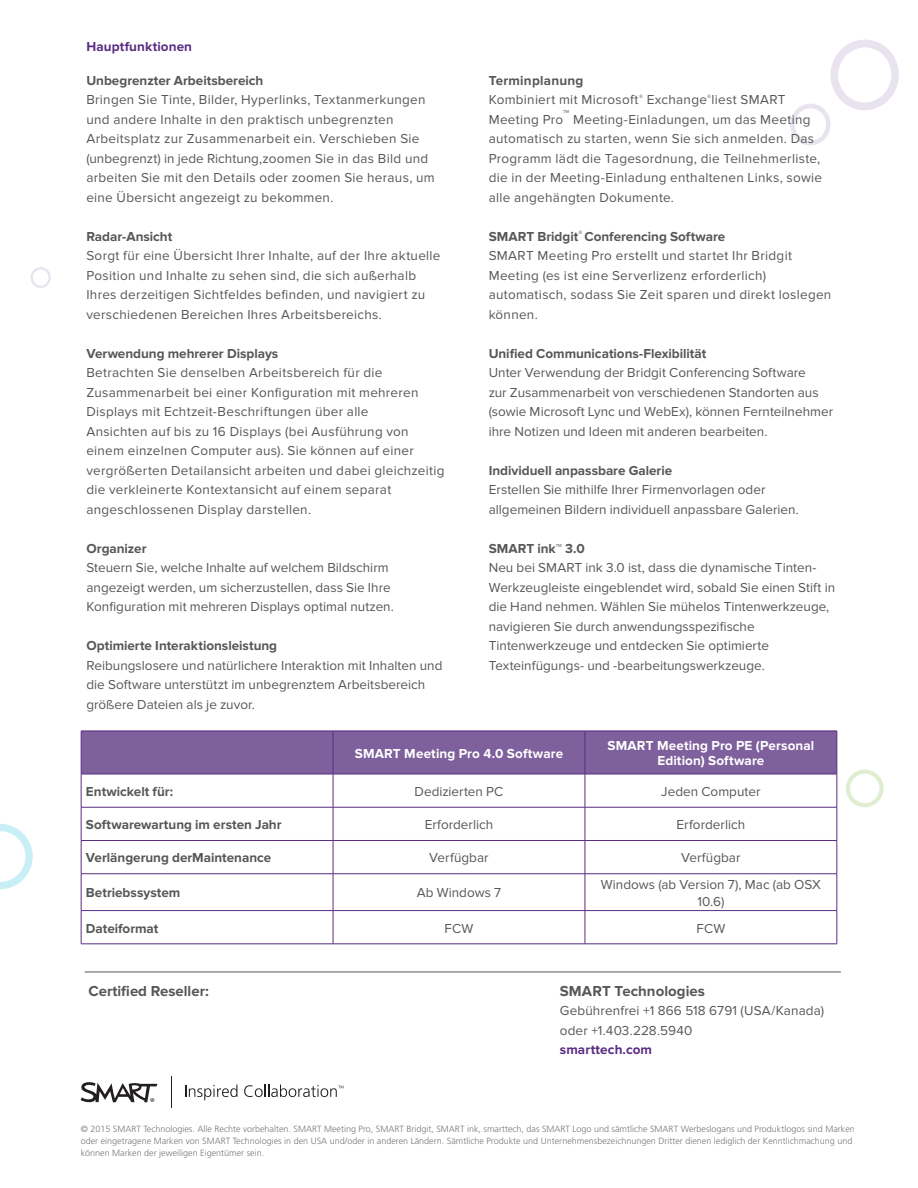
<style>
.page{position:relative;width:918px;height:1188px;background:#fff}
.page>*{position:absolute;margin:0;border:0;box-sizing:border-box;transform-origin:0 0}
.t1{font:700 15px "Proxima Nova";color:#555759}
.t2{font:13.5px/19.5px "Proxima Nova";letter-spacing:.015em;color:#555759}
.t3{font:700 13.5px "Proxima Nova";color:#555759}
.t4{font:700 13.5px "Proxima Nova";letter-spacing:.01em;color:#fff}
.t5{font:700 13.5px "Proxima Nova";letter-spacing:.01em;color:#592c82}
.t6{font:300 9px/12px "Frutiger LT Std";color:#76787b}
.s1{font-weight:700}
</style>
<div class="page">
<hr style="left:171px;top:1077px;width:1px;height:31px;background:#231f20">
<svg style="left:81px;top:1082px;width:76px;height:21px"></svg>
<svg style="left:185px;top:1085px;width:52px;height:15px"></svg>
<svg style="left:244px;top:1085px;width:99px;height:12px"></svg>
<hr style="left:85px;top:972px;width:756px;height:1px;background:#555759">
<svg style="left:790px;top:39px;width:109px;height:106px"></svg>
<svg style="left:30px;top:267px;width:21px;height:21px"></svg>
<svg style="left:846px;top:770px;width:38px;height:37px"></svg>
<svg style="left:0;top:824px;width:33px;height:65px"></svg>
<div style="left:82px;top:732px;width:755px;height:42px;background:#7e609d"></div>
<hr style="left:81px;top:731px;width:252px;height:1px;background:#592c82">
<hr style="left:81px;top:731px;width:1px;height:43px;background:#592c82">
<hr style="left:333px;top:731px;width:252px;height:1px;background:#592c82">
<hr style="left:333px;top:731px;width:1px;height:43px;background:#592c82">
<hr style="left:585px;top:731px;width:252px;height:1px;background:#592c82">
<hr style="left:585px;top:731px;width:1px;height:43px;background:#592c82">
<hr style="left:837px;top:731px;width:1px;height:43px;background:#592c82">
<hr style="left:81px;top:774px;width:252px;height:1px;background:#592c82">
<hr style="left:81px;top:774px;width:1px;height:33px;background:#592c82">
<hr style="left:333px;top:774px;width:252px;height:1px;background:#592c82">
<hr style="left:333px;top:774px;width:1px;height:33px;background:#592c82">
<hr style="left:585px;top:774px;width:252px;height:1px;background:#592c82">
<hr style="left:585px;top:774px;width:1px;height:33px;background:#592c82">
<hr style="left:837px;top:774px;width:1px;height:33px;background:#592c82">
<hr style="left:81px;top:807px;width:252px;height:1px;background:#592c82">
<hr style="left:81px;top:807px;width:1px;height:33px;background:#592c82">
<hr style="left:333px;top:807px;width:252px;height:1px;background:#592c82">
<hr style="left:333px;top:807px;width:1px;height:33px;background:#592c82">
<hr style="left:585px;top:807px;width:252px;height:1px;background:#592c82">
<hr style="left:585px;top:807px;width:1px;height:33px;background:#592c82">
<hr style="left:837px;top:807px;width:1px;height:33px;background:#592c82">
<hr style="left:81px;top:840px;width:252px;height:1px;background:#592c82">
<hr style="left:81px;top:841px;width:1px;height:33px;background:#592c82">
<hr style="left:333px;top:840px;width:252px;height:1px;background:#592c82">
<hr style="left:333px;top:841px;width:1px;height:33px;background:#592c82">
<hr style="left:585px;top:840px;width:252px;height:1px;background:#592c82">
<hr style="left:585px;top:841px;width:1px;height:33px;background:#592c82">
<hr style="left:837px;top:841px;width:1px;height:33px;background:#592c82">
<hr style="left:81px;top:873px;width:252px;height:1px;background:#592c82">
<hr style="left:81px;top:874px;width:1px;height:36px;background:#592c82">
<hr style="left:333px;top:873px;width:252px;height:1px;background:#592c82">
<hr style="left:333px;top:874px;width:1px;height:36px;background:#592c82">
<hr style="left:585px;top:873px;width:252px;height:1px;background:#592c82">
<hr style="left:585px;top:874px;width:1px;height:36px;background:#592c82">
<hr style="left:837px;top:874px;width:1px;height:36px;background:#592c82">
<hr style="left:81px;top:910px;width:252px;height:1px;background:#592c82">
<hr style="left:81px;top:911px;width:1px;height:33px;background:#592c82">
<hr style="left:333px;top:910px;width:252px;height:1px;background:#592c82">
<hr style="left:333px;top:911px;width:1px;height:33px;background:#592c82">
<hr style="left:585px;top:910px;width:252px;height:1px;background:#592c82">
<hr style="left:585px;top:911px;width:1px;height:33px;background:#592c82">
<hr style="left:837px;top:911px;width:1px;height:33px;background:#592c82">
<hr style="left:81px;top:944px;width:252px;height:1px;background:#592c82">
<hr style="left:333px;top:944px;width:252px;height:1px;background:#592c82">
<hr style="left:585px;top:944px;width:252px;height:1px;background:#592c82">
<p class="t5" style="left:86px;top:39px;width:107px">Hauptfunktionen</p>
<p class="t3" style="left:86px;top:73px;width:178px">Unbegrenzter Arbeitsbereich</p>
<p class="t2" style="left:86px;top:90px;width:350px">Bringen Sie Tinte, Bilder, Hyperlinks, Textanmerkungen und andere Inhalte in den praktisch unbegrenzten Arbeitsplatz zur Zusammenarbeit ein. Verschieben Sie (unbegrenzt) in jede Richtung,zoomen Sie in das Bild und arbeiten Sie mit den Details oder zoomen Sie heraus, um eine Übersicht angezeigt zu bekommen.</p>
<p class="t3" style="left:86px;top:229px;width:87px">Radar-Ansicht</p>
<p class="t2" style="left:86px;top:246px;width:356px">Sorgt für eine Übersicht Ihrer Inhalte, auf der Ihre aktuelle Position und Inhalte zu sehen sind, die sich außerhalb Ihres derzeitigen Sichtfeldes befinden, und navigiert zu verschiedenen Bereichen Ihres Arbeitsbereichs.</p>
<p class="t3" style="left:86px;top:346px;width:193px">Verwendung mehrerer Displays</p>
<p class="t2" style="left:86px;top:363px;width:360px">Betrachten Sie denselben Arbeitsbereich für die Zusammenarbeit bei einer Konfiguration mit mehreren Displays mit Echtzeit-Beschriftungen über alle<br>Ansichten auf bis zu 16 Displays (bei Ausführung von einem einzelnen Computer aus). Sie können auf einer vergrößerten Detailansicht arbeiten und dabei gleichzeitig die verkleinerte Kontextansicht auf einem separat angeschlossenen Display darstellen.</p>
<p class="t2" style="left:86px;top:539px;width:309px"><span class="s1">Organizer<br></span>Steuern Sie, welche Inhalte auf welchem Bildschirm angezeigt werden, um sicherzustellen, dass Sie Ihre Konfiguration mit mehreren Displays optimal nutzen.</p>
<p class="t2" style="left:86px;top:636px;width:358px"><span class="s1">Optimierte Interaktionsleistung<br></span>Reibungslosere und natürlichere Interaktion mit Inhalten und die Software unterstützt im unbegrenztem Arbeitsbereich größere Dateien als je zuvor.</p>
<p class="t2" style="left:489px;top:71px;width:335px"><span class="s1">Terminplanung<br></span>Kombiniert mit Microsoft<sup>®</sup> Exchange<sup>®</sup>liest SMART Meeting Pro™ Meeting-Einladungen, um das Meeting automatisch zu starten, wenn Sie sich anmelden. Das Programm lädt die Tagesordnung, die Teilnehmerliste, die in der Meeting-Einladung enthaltenen Links, sowie alle angehängten Dokumente.</p>
<p class="t2" style="left:489px;top:227px;width:344px"><span class="s1">SMART Bridgit</span><sup>®</sup> <span class="s1">Conferencing Software<br></span>SMART Meeting Pro erstellt und startet Ihr Bridgit Meeting (es ist eine Serverlizenz erforderlich) automatisch, sodass Sie Zeit sparen und direkt loslegen können.</p>
<p class="t2" style="left:489px;top:344px;width:346px"><span class="s1">Unified Communications-Flexibilität<br></span>Unter Verwendung der Bridgit Conferencing Software<br>zur Zusammenarbeit von verschiedenen Standorten aus (sowie Microsoft Lync und WebEx), können Fernteilnehmer ihre Notizen und Ideen mit anderen bearbeiten.</p>
<p class="t2" style="left:489px;top:461px;width:312px"><span class="s1">Individuell anpassbare Galerie<br></span>Erstellen Sie mithilfe Ihrer Firmenvorlagen oder allgemeinen Bildern individuell anpassbare Galerien.</p>
<p class="t2" style="left:489px;top:539px;width:348px"><span class="s1">SMART ink™ 3.0<br></span>Neu bei SMART ink 3.0 ist, dass die dynamische Tinten-Werkzeugleiste eingeblendet wird, sobald Sie einen Stift in die Hand nehmen. Wählen Sie mühelos Tintenwerkzeuge, navigieren Sie durch anwendungsspezifische Tintenwerkzeuge und entdecken Sie optimierte Texteinfügungs- und -bearbeitungswerkzeuge.</p>
<p class="t4" style="left:355px;top:746px;width:210px">SMART Meeting Pro 4.0 Software</p>
<p class="t4" style="left:607px;top:738px;width:208px">SMART Meeting Pro PE (Personal</p>
<p class="t4" style="left:657px;top:753px;width:109px">Edition) Software</p>
<p class="t3" style="left:86px;top:784px;width:89px">Entwickelt für:</p>
<p class="t2" style="left:415px;top:782px;width:90px">Dedizierten PC</p>
<p class="t2" style="left:661px;top:782px;width:101px">Jeden Computer</p>
<p class="t3" style="left:86px;top:817px;width:197px">Softwarewartung im ersten Jahr</p>
<p class="t2" style="left:425px;top:815px;width:70px">Erforderlich</p>
<p class="t2" style="left:677px;top:815px;width:70px">Erforderlich</p>
<p class="t3" style="left:86px;top:850px;width:187px">Verlängerung derMaintenance</p>
<p class="t2" style="left:429px;top:848px;width:61px">Verfügbar</p>
<p class="t2" style="left:681px;top:848px;width:61px">Verfügbar</p>
<p class="t3" style="left:86px;top:885px;width:96px">Betriebssystem</p>
<p class="t2" style="left:417px;top:883px;width:86px">Ab Windows 7</p>
<p class="t2" style="left:601px;top:877px;width:222px;line-height:16.5px;text-align:center">Windows (ab Version 7), Mac (ab OSX<br>10.6)</p>
<p class="t3" style="left:86px;top:920px;width:74px">Dateiformat</p>
<p class="t2" style="left:445px;top:918px;width:30px">FCW</p>
<p class="t2" style="left:696px;top:918px;width:30px">FCW</p>
<p class="t1" style="left:88px;top:982px;width:122px">Certified Reseller:</p>
<p class="t1" style="left:560px;top:982px;width:147px">SMART Technologies</p>
<p class="t2" style="left:560px;top:1001px;width:266px">Gebührenfrei +1 866 518 6791 (USA/Kanada)</p>
<p class="t2" style="left:560px;top:1021px;width:134px">oder +1.403.228.5940</p>
<p class="t5" style="left:560px;top:1042px;width:94px">smarttech.com</p>
<p class="t6" style="left:81px;top:1123px;width:776px">© 2015 SMART Technologies. Alle Rechte vorbehalten. SMART Meeting Pro, SMART Bridgit, SMART ink, smarttech, das SMART Logo und sämtliche SMART Werbeslogans und Produktlogos sind Marken oder eingetragene Marken von SMART Technologies in den USA und/oder in anderen Ländern. Sämtliche Produkte und Unternehmensbezeichnungen Dritter dienen lediglich der Kenntlichmachung und können Marken der jeweiligen Eigentümer sein.</p>
</div>
